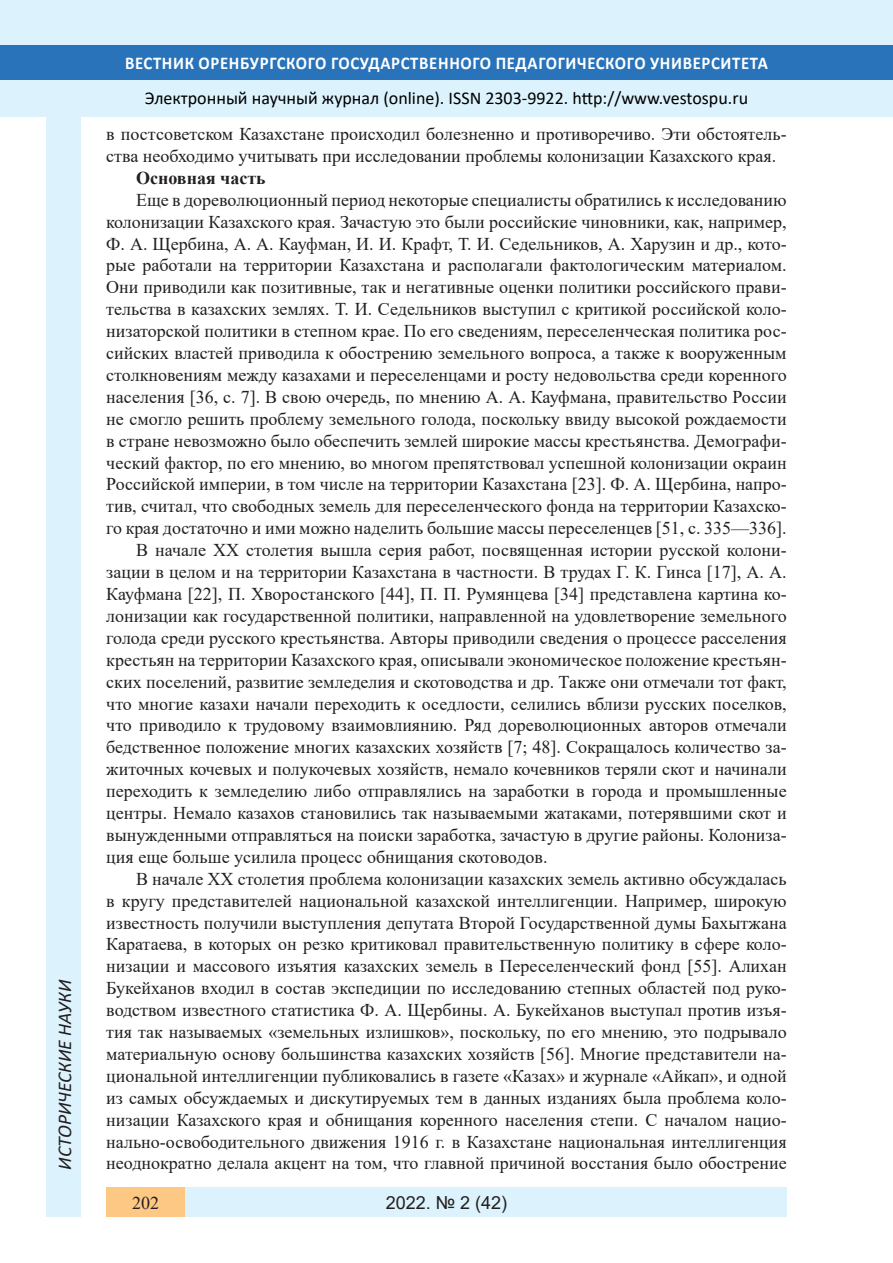
<style>
.page{position:relative;width:893px;height:1263px;background:#fff}
.page>*{position:absolute;margin:0;border:0;box-sizing:border-box;transform-origin:0 0}
.t1{font:italic 19.5px "Calibri";color:#231f20}
.Стиль2{font:18px/21.9px "Times New Roman";color:#231f20;text-align:justify}
.t2{font:18px "Calibri";color:#000}
.t3{font:700 18px "Calibri";letter-spacing:.04em;color:#fff;scale:.93 1}
.Стиль2-2{font:700 18px "Times New Roman";color:#231f20}
.t4{font:18px "Arial";color:#231f20}
.t5{font:700 18px "Book Antiqua";color:#231f20}
</style>
<div class="page">
<div style="left:0;top:0;width:893px;height:116px;background:#dcf2fc"></div>
<div style="left:0;top:45px;width:893px;height:34px;background:#2873ba"></div>
<div style="left:106px;top:1188px;width:681px;height:29px;background:#dcf2fc"></div>
<div style="left:106px;top:1188px;width:79px;height:29px;background:#fdc784"></div>
<div style="left:47px;top:116px;width:34px;height:1101px;background:#dcf2fc"></div>
<p class="t1" style="left:51px;top:1179px;width:279px;rotate:-90deg">03.00.00 БИОЛОГИЧЕСКИЕ НАУКИ</p>
<p class="t1" style="left:51px;top:1170px;width:192px;rotate:-90deg">ИСТОРИЧЕСКИЕ НАУКИ</p>
<p class="t3" style="left:125px;top:50px;width:693px">ВЕСТНИК ОРЕНБУРГСКОГО ГОСУДАРСТВЕННОГО ПЕДАГОГИЧЕСКОГО УНИВЕРСИТЕТА</p>
<p class="t2" style="left:145px;top:85px;width:605px">Электронный научный журнал (online). ISSN 2303-9922. http://www.vestospu.ru</p>
<p class="t2" style="left:388px;top:85px;width:13px">O</p>
<p class="t2" style="left:583px;top:85px;width:13px">t</p>
<p class="t2" style="left:583px;top:85px;width:13px">t</p>
<p class="Стиль2" style="left:106px;top:122px;width:682px">в постсоветском Казахстане происходил болезненно и противоречиво. Эти обстоятель&shy;ства необходимо учитывать при исследовании проблемы колонизации Казахского края.</p>
<p class="Стиль2-2" style="left:136px;top:165px;width:131px">Основная часть</p>
<p class="Стиль2" style="left:106px;top:188px;width:682px;text-indent:30px">Еще в дореволюционный период некоторые специалисты обратились к исследованию колонизации Казахского края. Зачастую это были российские чиновники, как, например, Ф. А. Щербина, А. А. Кауфман, И. И. Крафт, Т. И. Седельников, А. Харузин и др., кото&shy;рые работали на территории Казахстана и располагали фактологическим материалом.<br>Они приводили как позитивные, так и негативные оценки политики российского прави&shy;тельства в казахских землях. Т. И. Седельников выступил с критикой российской коло&shy;низаторской политики в степном крае. По его сведениям, переселенческая политика рос&shy;сийских властей приводила к обострению земельного вопроса, а также к вооруженным столкновениям между казахами и переселенцами и росту недовольства среди коренного населения [36, с. 7]. В свою очередь, по мнению А. А. Кауфмана, правительство России не смогло решить проблему земельного голода, поскольку ввиду высокой рождаемости в стране невозможно было обеспечить землей широкие массы крестьянства. Демографи&shy;ческий фактор, по его мнению, во многом препятствовал успешной колонизации окраин Российской империи, в том числе на территории Казахстана [23]. Ф. А. Щербина, напро&shy;тив, считал, что свободных земель для переселенческого фонда на территории Казахско&shy;го края достаточно и ими можно наделить большие массы переселенцев [51, с. 335—336].</p>
<p class="Стиль2" style="left:106px;top:539px;width:682px;text-indent:30px">В начале ХХ столетия вышла серия работ, посвященная истории русской колони&shy;зации в целом и на территории Казахстана в частности. В трудах Г. К. Гинса [17], А. А.<br>Кауфмана [22], П. Хворостанского [44], П. П. Румянцева [34] представлена картина ко&shy;лонизации как государственной политики, направленной на удовлетворение земельного голода среди русского крестьянства. Авторы приводили сведения о процессе расселения крестьян на территории Казахского края, описывали экономическое положение крестьян&shy;ских поселений, развитие земледелия и скотоводства и др. Также они отмечали тот факт, что многие казахи начали переходить к оседлости, селились вблизи русских поселков, что приводило к трудовому взаимовлиянию. Ряд дореволюционных авторов отмечали бедственное положение многих казахских хозяйств [7; 48]. Сокращалось количество за&shy;житочных кочевых и полукочевых хозяйств, немало кочевников теряли скот и начинали переходить к земледелию либо отправлялись на заработки в города и промышленные центры. Немало казахов становились так называемыми жатаками, потерявшими скот и вынужденными отправляться на поиски заработка, зачастую в другие районы. Колониза&shy;ция еще больше усилила процесс обнищания скотоводов.</p>
<p class="Стиль2" style="left:106px;top:867px;width:682px;text-indent:30px">В начале ХХ столетия проблема колонизации казахских земель активно обсуждалась в кругу представителей национальной казахской интеллигенции. Например, широкую известность получили выступления депутата Второй Государственной думы Бахытжана Каратаева, в которых он резко критиковал правительственную политику в сфере коло&shy;низации и массового изъятия казахских земель в Переселенческий фонд [55]. Алихан Букейханов входил в состав экспедиции по исследованию степных областей под руко&shy;водством известного статистика Ф. А. Щербины. А. Букейханов выступал против изъя&shy;тия так называемых «земельных излишков», поскольку, по его мнению, это подрывало материальную основу большинства казахских хозяйств [56]. Многие представители на&shy;циональной интеллигенции публиковались в газете «Казах» и журнале «Айкап», и одной из самых обсуждаемых и дискутируемых тем в данных изданиях была проблема коло&shy;низации Казахского края и обнищания коренного населения степи. С началом нацио&shy;нально-освободительного движения 1916 г. в Казахстане национальная интеллигенция неоднократно делала акцент на том, что главной причиной восстания было обострение</p>
<p class="t5" style="left:390px;top:1190px;width:37px">2018</p>
<p class="t5" style="left:460px;top:1190px;width:45px">1 25)</p>
<p class="t4" style="left:386px;top:1190px;width:123px">2022. № 2 (42)</p>
<p class="Стиль2" style="left:132px;top:1191px;width:28px">202</p>
<p class="t5" style="left:488px;top:1190px;width:10px">6</p>
</div>
